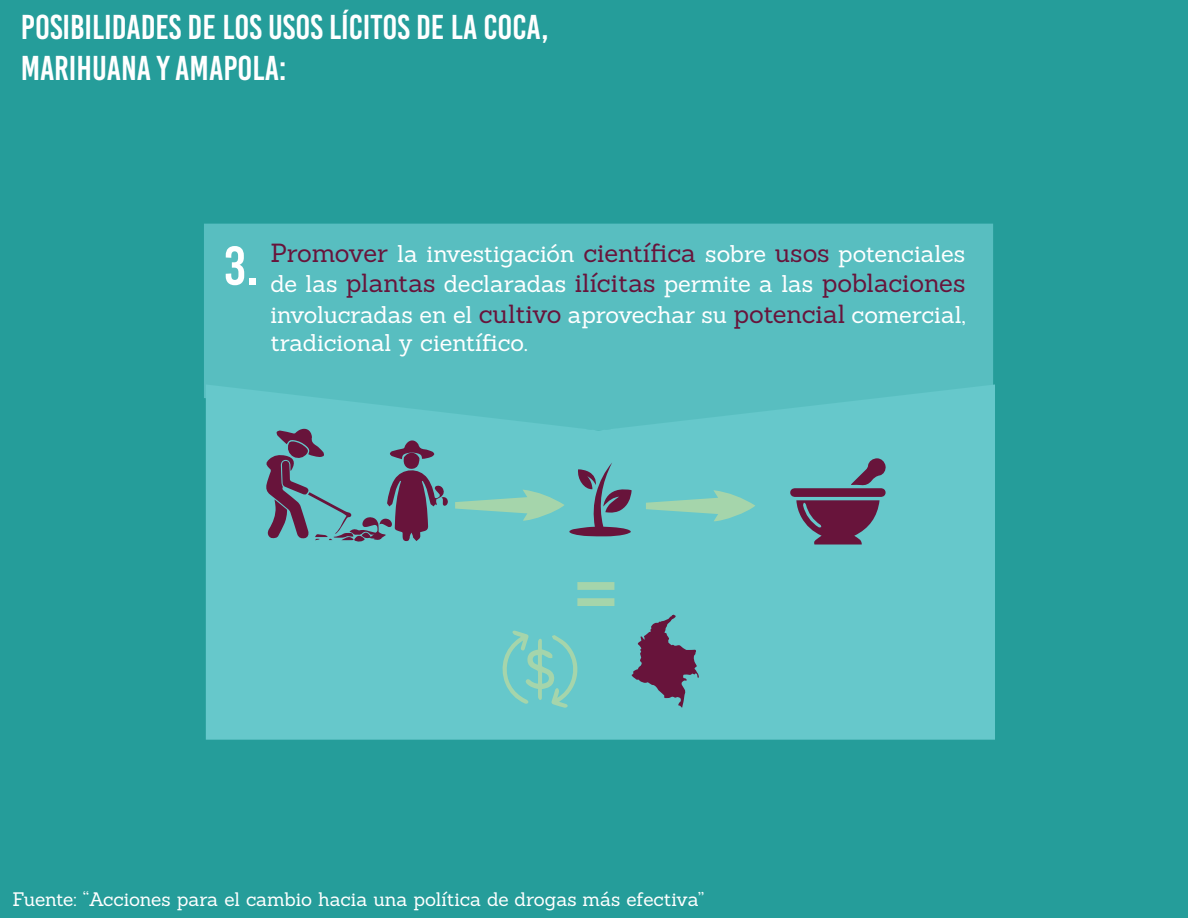
<style>
.page{position:relative;width:1188px;height:918px;background:#259d9a}
.page>*{position:absolute;margin:0;border:0;box-sizing:border-box;transform-origin:0 0}
.t1{font:34.5px/41.4px "Bebas Kai";color:#fff}
.t2{font:23.55px/30.8px "Sanchez";letter-spacing:-.005em;color:#fff;text-align:justify}
.t3{font:19.05px "Sanchez";letter-spacing:-.005em;color:#fff}
.s1{font-family:"Bebas Kai";font-size:54.45px}
.s2{font-size:25.5px;color:#68143b}
</style>
<div class="page">
<div style="left:206px;top:384px;width:789px;height:356px;background:#66c8cb"></div>
<svg style="left:204px;top:224px;width:789px;height:206px;background:#59bfc1"></svg>
<svg style="left:790px;top:458px;width:96px;height:87px;background:#667286"></svg>
<svg style="left:577px;top:582px;width:37px;height:24px"></svg>
<svg style="left:455px;top:462px;width:177px;height:74px;background:#6db6b7"></svg>
<svg style="left:646px;top:490px;width:109px;height:31px;background:#82cdbc"></svg>
<svg style="left:266px;top:427px;width:182px;height:115px;background:#6692a0"></svg>
<svg style="left:499px;top:630px;width:84px;height:78px;background:#74cac3"></svg>
<svg style="left:632px;top:615px;width:67px;height:93px;background:#667387"></svg>
<h1 class="t1" style="left:21px;top:6px;width:530px">POSIBILIDADES DE LOS USOS LÍCITOS DE LA COCA,<br>MARIHUANA Y AMAPOLA:</h1>
<p class="t2" style="left:270px;top:238px;width:697px;text-indent:-46px"><span class="s1">3.</span> <span class="s2">Promover</span> la investigación <span class="s2">científica</span> sobre <span class="s2">usos</span> potenciales de las <span class="s2">plantas</span> declaradas <span class="s2">ilícitas</span> permite a las <span class="s2">poblaciones </span>involucradas en el <span class="s2">cultivo</span> aprovechar su <span class="s2">potencial</span> comercial,</p>
<p class="t2" style="left:270px;top:327px;width:259px">tradicional y científico.</p>
<p class="t3" style="left:13px;top:887px;width:693px">Fuente: “Acciones para el cambio hacia una política de drogas más efectiva”</p>
</div>
